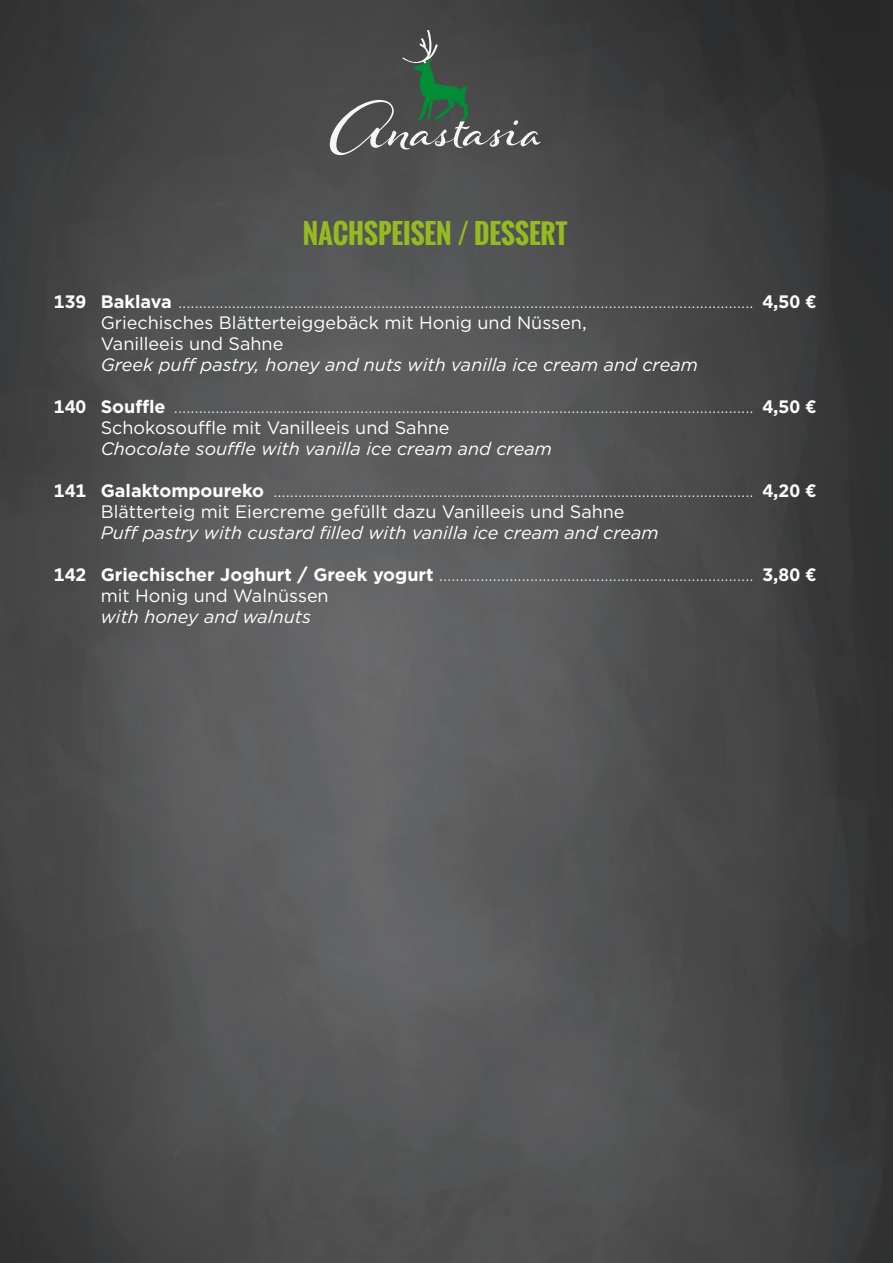
<style>
.page{position:relative;width:893px;height:1263px;background:#fff}
.page>*{position:absolute;margin:0;border:0;box-sizing:border-box;transform-origin:0 0}
.t1{font:700 27px "Oswald";color:#95bb20}
.t2{font:300 18px/21px "Gotham";color:#fff}
.t3{font:italic 18px "Gotham";color:#fff}
.t4{font:700 18px "Gotham";color:#fff}
.t5{font:18px "Gotham";color:#fff}
.s1{font-weight:700}
.s2{font-weight:400}
</style>
<div class="page">
<img style="left:0;top:0;width:893px;height:1263px">
<svg style="left:330px;top:30px;width:211px;height:125px;background:#505654"></svg>
<h1 class="t1" style="left:303px;top:213px;width:266px">NACHSPEISEN / DESSERT</h1>
<p class="t2" style="left:101px;top:290px;width:717px;text-indent:-47px"><span class="s1">139 Baklava</span> ........................................................................................................................................... <span class="s1">4,50 €<br></span><span class="s2">Griechisches Blätterteiggebäck mit Honig und Nüssen,<br>Vanilleeis und Sahne</span></p>
<p class="t3" style="left:101px;top:353px;width:599px">Greek puff pastry, honey and nuts with vanilla ice cream and cream</p>
<p class="t2" style="left:101px;top:395px;width:717px;text-indent:-47px"><span class="s1">140 Souffle</span> ............................................................................................................................................ <span class="s1">4,50 €<br></span><span class="s2">Schokosouffle mit Vanilleeis und Sahne</span></p>
<p class="t3" style="left:101px;top:437px;width:453px">Chocolate souffle with vanilla ice cream and cream</p>
<p class="t2" style="left:101px;top:479px;width:717px;text-indent:-47px"><span class="s1">141 Galaktompoureko</span> .................................................................................................................... <span class="s1">4,20 €<br></span><span class="s2">Blätterteig mit Eiercreme gefüllt dazu Vanilleeis und Sahne</span></p>
<p class="t3" style="left:101px;top:521px;width:559px">Puff pastry with custard filled with vanilla ice cream and cream</p>
<p class="t4" style="left:54px;top:563px;width:381px">142 Griechischer Joghurt / Greek yogurt</p>
<p class="t4" style="left:762px;top:563px;width:55px">3,80 €</p>
<p class="t5" style="left:101px;top:584px;width:230px">mit Honig und Walnüssen</p>
<p class="t3" style="left:101px;top:605px;width:212px">with honey and walnuts</p>
</div>
